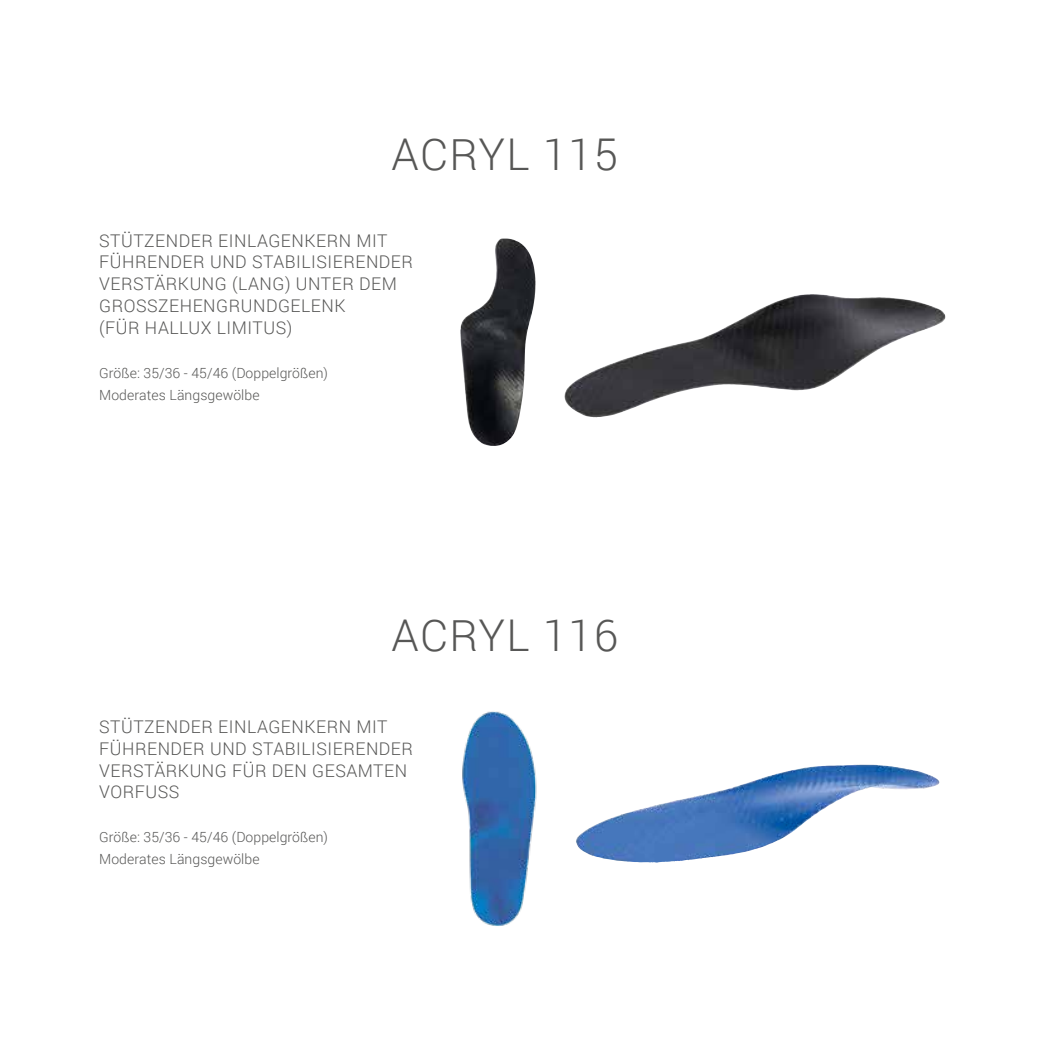
<style>
.page{position:relative;width:1042px;height:1042px;background:#fff}
.page>*{position:absolute;margin:0;border:0;box-sizing:border-box;transform-origin:0 0}
.t1{font:300 43.75px "Roboto";letter-spacing:.03em;color:#575756}
.t2{font:300 17.5px/21.9px "Roboto";letter-spacing:.03em;color:#575756}
.t3{font:300 14px/21.9px "Roboto";letter-spacing:.005em;color:#575756}
</style>
<div class="page">
<img style="left:564px;top:294px;width:382px;height:123px">
<img style="left:460px;top:239px;width:65px;height:207px">
<img style="left:597px;top:764px;width:261px;height:99px">
<img style="left:462px;top:711px;width:135px;height:215px">
<h1 class="t1" style="left:392px;top:124px;width:228px">ACRYL 115</h1>
<p class="t2" style="left:99px;top:229px;width:315px">STÜTZENDER EINLAGENKERN MIT<br>FÜHRENDER UND STABILISIERENDER<br>VERSTÄRKUNG (LANG) UNTER DEM<br>GROSSZEHENGRUNDGELENK<br>(FÜR HALLUX LIMITUS)</p>
<p class="t3" style="left:99px;top:361px;width:230px">Größe: 35/36 - 45/46 (Doppelgrößen)<br>Moderates Längsgewölbe</p>
<h1 class="t1" style="left:392px;top:605px;width:228px">ACRYL 116</h1>
<p class="t2" style="left:99px;top:715px;width:315px">STÜTZENDER EINLAGENKERN MIT<br>FÜHRENDER UND STABILISIERENDER<br>VERSTÄRKUNG FÜR DEN GESAMTEN<br>VORFUSS</p>
<p class="t3" style="left:99px;top:826px;width:230px">Größe: 35/36 - 45/46 (Doppelgrößen)<br>Moderates Längsgewölbe</p>
</div>
